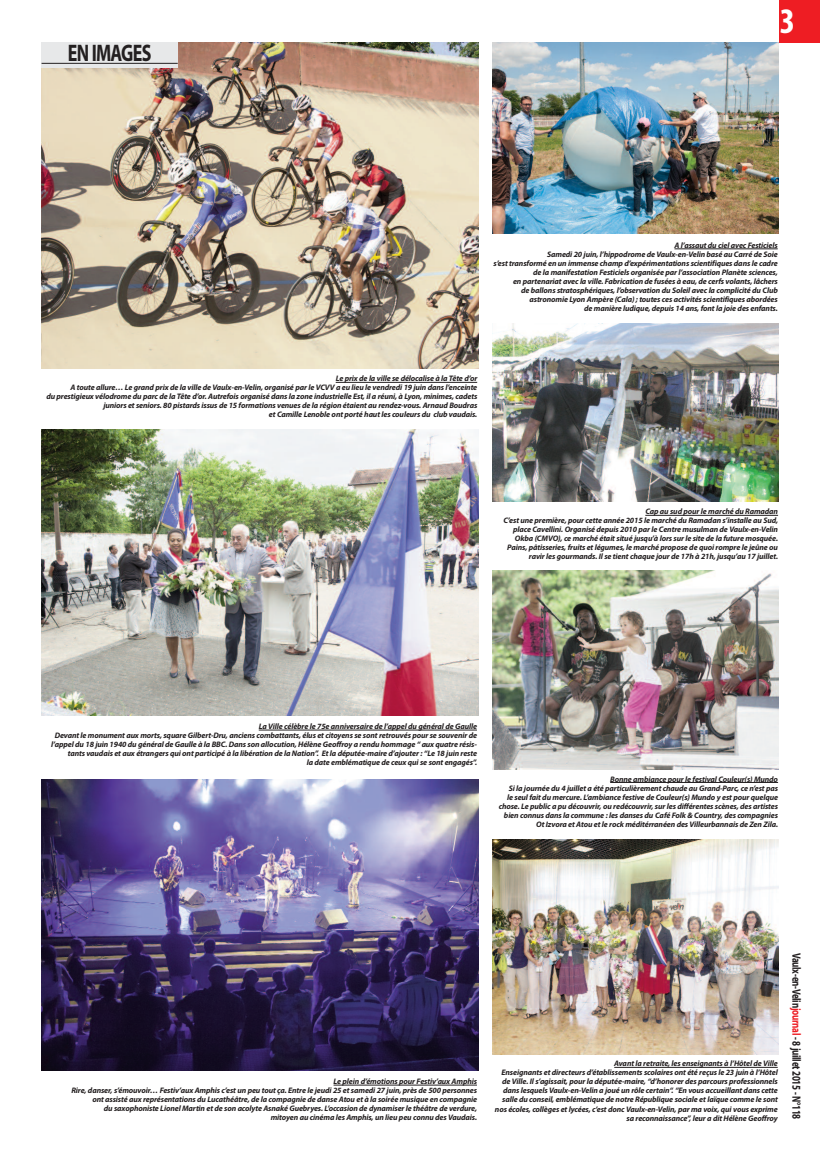
<style>
.page{position:relative;width:820px;height:1163px;background:#fff}
.page>*{position:absolute;margin:0;border:0;box-sizing:border-box;transform-origin:0 0}
.t1{font:700 condensed 36px "Myriad Pro";color:#fff}
.t2{font:700 24px "Myriad Pro";letter-spacing:-.04em;color:#231f20;scale:.75 1}
.t3{font:700 12px "Myriad Pro";letter-spacing:-.03em;color:#231f20;scale:.75 1}
.t4{font:italic 700 8px/9px "Myriad Pro";letter-spacing:-.015em;color:#231f20;text-align:right}
.s1{color:#ee1d23}
</style>
<div class="page">
<div style="left:778px;top:0;width:41px;height:43px;background:#ee1d23"></div>
<img style="left:42px;top:430px;width:436px;height:285px">
<img style="left:42px;top:779px;width:436px;height:291px">
<hr style="left:335px;top:382px;width:142px;height:1px;background:#231f20">
<img style="left:492px;top:43px;width:286px;height:191px">
<hr style="left:333px;top:1084px;width:144px;height:1px;background:#231f20">
<hr style="left:258px;top:729px;width:219px;height:1px;background:#231f20">
<img style="left:492px;top:571px;width:286px;height:198px">
<hr style="left:610px;top:782px;width:167px;height:1px;background:#231f20">
<img style="left:42px;top:43px;width:436px;height:325px">
<div style="left:42px;top:42px;width:136px;height:25px;background:#e7e8e9"></div>
<hr style="left:42px;top:63px;width:136px;height:1px;background:#231f20">
<hr style="left:674px;top:248px;width:103px;height:1px;background:#231f20">
<img style="left:492px;top:839px;width:286px;height:215px">
<hr style="left:614px;top:1066px;width:163px;height:1px;background:#231f20">
<img style="left:492px;top:323px;width:286px;height:178px">
<hr style="left:645px;top:515px;width:132px;height:1px;background:#231f20">
<h2 class="t2" style="left:68px;top:44px;width:113px">EN IMAGES</h2>
<h1 class="t1" style="left:779px;top:8px;width:17px">3</h1>
<p class="t4" style="left:493px;top:241px;width:285px">A l’assaut du ciel avec Festiciels<br>Samedi 20 juin, l’hippodrome de Vaulx-en-Velin basé au Carré de Soie<br>s’est transformé en un immense champ d’expérimentations scientifiques dans le cadre de la manifestation Festiciels organisée par l’association Planète sciences,<br>en partenariat avec la ville. Fabrication de fusées à eau, de cerfs volants, lâchers<br>de ballons stratosphériques, l’observation du Soleil avec la complicité du Club astronomie Lyon Ampère (Cala) ; toutes ces activités scientifiques abordées<br>de manière ludique, depuis 14 ans, font la joie des enfants.</p>
<p class="t4" style="left:46px;top:375px;width:432px">Le prix de la ville se délocalise à la Tête d’or<br>A toute allure… Le grand prix de la ville de Vaulx-en-Velin, organisé par le VCVV a eu lieu le vendredi 19 juin dans l’enceinte<br>du prestigieux vélodrome du parc de la Tête d’or. Autrefois organisé dans la zone industrielle Est, il a réuni, à Lyon, minimes, cadets juniors et seniors. 80 pistards issus de 15 formations venues de la région étaient au rendez-vous. Arnaud Boudras<br>et Camille Lenoble ont porté haut les couleurs du club vaudais.</p>
<p class="t4" style="left:503px;top:508px;width:276px">Cap au sud pour le marché du Ramadan<br>C’est une première, pour cette année 2015 le marché du Ramadan s’installe au Sud, place Cavellini. Organisé depuis 2010 par le Centre musulman de Vaulx-en-Velin Okba (CMVO), ce marché était situé jusqu’à lors sur le site de la future mosquée.<br>Pains, pâtisseries, fruits et légumes, le marché propose de quoi rompre le jeûne ou ravir les gourmands. Il se tient chaque jour de 17h à 21h, jusqu’au 17 juillet.</p>
<p class="t4" style="left:51px;top:722px;width:427px">La Ville célèbre le 75e anniversaire de l’appel du général de Gaulle<br>Devant le monument aux morts, square Gilbert-Dru, anciens combattants, élus et citoyens se sont retrouvés pour se souvenir de l’appel du 18 juin 1940 du général de Gaulle à la BBC. Dans son allocution, Hélène Geoffroy a rendu hommage “ aux quatre résis&shy;tants vaudais et aux étrangers qui ont participé à la libération de la Nation”. Et la députée-maire d’ajouter : “Le 18 juin reste<br>la date emblématique de ceux qui se sont engagés”.</p>
<p class="t4" style="left:498px;top:774px;width:281px">Bonne ambiance pour le festival Couleur(s) Mundo<br>Si la journée du 4 juillet a été particulièrement chaude au Grand-Parc, ce n’est pas<br>le seul fait du mercure. L’ambiance festive de Couleur(s) Mundo y est pour quelque chose. Le public a pu découvrir, ou redécouvrir, sur les différentes scènes, des artistes bien connus dans la commune : les danses du Café Folk &amp; Country, des compagnies Ot Izvora et Atou et le rock méditérranéen des Villeurbannais de Zen Zila.</p>
<p class="t4" style="left:71px;top:1077px;width:407px">Le plein d’émotions pour Festiv’aux Amphis<br>Rire, danser, s’émouvoir… Festiv’aux Amphis c’est un peu tout ça. Entre le jeudi 25 et samedi 27 juin, près de 500 personnes ont assisté aux représentations du Lucathéâtre, de la compagnie de danse Atou et à la soirée musique en compagnie<br>du saxophoniste Lionel Martin et de son acolyte Asnaké Guebryes. L’occasion de dynamiser le théâtre de verdure,<br>mitoyen au cinéma les Amphis, un lieu peu connu des Vaudais.</p>
<p class="t4" style="left:494px;top:1059px;width:284px">Avant la retraite, les enseignants à l’Hôtel de Ville<br>Enseignants et directeurs d’établissements scolaires ont été reçus le 23 juin à l’Hôtel de Ville. Il s’agissait, pour la députée-maire, “d’honorer des parcours professionnels dans lesquels Vaulx-en-Velin a joué un rôle certain“. “En vous accueillant dans cette salle du conseil, emblématique de notre République sociale et laïque comme le sont nos écoles, collèges et lycées, c’est donc Vaulx-en-Velin, par ma voix, qui vous exprime sa reconnaissance”, leur a dit Hélène Geoffroy</p>
<h3 class="t3" style="left:800px;top:952px;width:224px;rotate:90deg">Vaulx-en-Velin<span class="s1">journal</span> - 8 juillet 2015 - N°118</h3>
</div>
